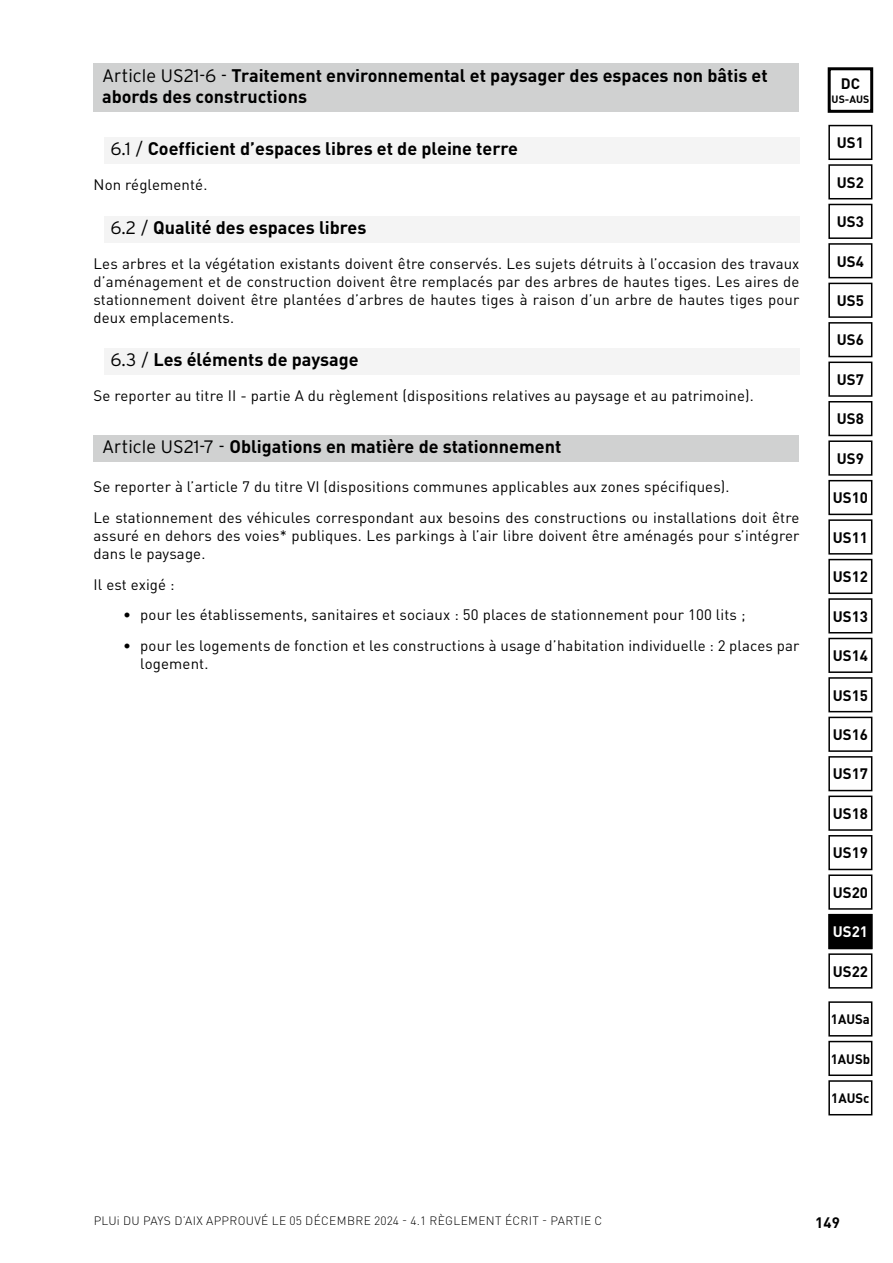
<style>
.page{position:relative;width:893px;height:1263px;background:#fff}
.page>*{position:absolute;margin:0;border:0;box-sizing:border-box;transform-origin:0 0}
.t1{font:700 18px/21.6px "DIN Pro";color:#000}
.t2{font:15px/18px "DIN Pro";letter-spacing:.01em;color:#000;text-align:justify}
.t3{font:700 15px "DIN Pro";color:#000}
.t4{font:700 15px "DIN Pro";color:#fff}
.t5{font:700 13.5px "DIN Pro";color:#000}
.t6{font:300 12px "DIN Pro";letter-spacing:.03em;color:#000}
.t7{font:700 10.5px "DIN Pro";color:#000}
.s1{font-family:"Interstate";font-weight:300}
</style>
<div class="page">
<div style="left:828px;top:67px;width:45px;height:46px;border:3px solid #000"></div>
<div style="left:828px;top:125px;width:44px;height:35px;border:2px solid #000"></div>
<div style="left:828px;top:164px;width:44px;height:35px;border:2px solid #000"></div>
<div style="left:828px;top:204px;width:44px;height:35px;border:2px solid #000"></div>
<div style="left:828px;top:243px;width:44px;height:35px;border:2px solid #000"></div>
<div style="left:828px;top:283px;width:44px;height:35px;border:2px solid #000"></div>
<div style="left:828px;top:362px;width:44px;height:35px;border:2px solid #000"></div>
<div style="left:828px;top:401px;width:44px;height:35px;border:2px solid #000"></div>
<div style="left:828px;top:480px;width:44px;height:35px;border:2px solid #000"></div>
<div style="left:828px;top:519px;width:44px;height:36px;border:2px solid #000"></div>
<div style="left:828px;top:559px;width:44px;height:35px;border:2px solid #000"></div>
<div style="left:828px;top:677px;width:44px;height:35px;border:2px solid #000"></div>
<div style="left:828px;top:717px;width:44px;height:35px;border:2px solid #000"></div>
<div style="left:828px;top:756px;width:44px;height:35px;border:2px solid #000"></div>
<div style="left:828px;top:598px;width:44px;height:35px;border:2px solid #000"></div>
<div style="left:828px;top:638px;width:44px;height:35px;border:2px solid #000"></div>
<div style="left:828px;top:322px;width:44px;height:35px;border:2px solid #000"></div>
<div style="left:828px;top:440px;width:44px;height:36px;border:2px solid #000"></div>
<div style="left:828px;top:835px;width:44px;height:35px;border:2px solid #000"></div>
<div style="left:828px;top:874px;width:44px;height:36px;border:2px solid #000"></div>
<div style="left:828px;top:795px;width:44px;height:36px;border:2px solid #000"></div>
<div style="left:828px;top:1001px;width:44px;height:35px;border:2px solid #000"></div>
<div style="left:828px;top:1041px;width:44px;height:35px;border:2px solid #000"></div>
<div style="left:828px;top:1080px;width:44px;height:35px;border:2px solid #000"></div>
<div style="left:828px;top:953px;width:44px;height:35px;border:2px solid #000"></div>
<div style="left:829px;top:915px;width:43px;height:33px;background:#000"></div>
<div style="left:828px;top:914px;width:44px;height:35px;border:2px solid #000"></div>
<div style="left:94px;top:64px;width:705px;height:48px;background:#d0d1d1"></div>
<div style="left:104px;top:137px;width:695px;height:27px;background:#f4f4f4"></div>
<div style="left:104px;top:216px;width:695px;height:26px;background:#f4f4f4"></div>
<div style="left:104px;top:348px;width:695px;height:27px;background:#f4f4f4"></div>
<div style="left:94px;top:435px;width:705px;height:26px;background:#d0d1d1"></div>
<p class="t1" style="left:102px;top:63px;width:667px"><span class="s1">Article US21-6 -</span> Traitement environnemental et paysager des espaces non bâtis et abords des constructions</p>
<p class="t1" style="left:111px;top:137px;width:409px"><span class="s1">6.1 /</span> Coefficient d’espaces libres et de pleine terre</p>
<p class="t2" style="left:94px;top:175px;width:115px">Non réglementé.</p>
<p class="t1" style="left:111px;top:215px;width:257px"><span class="s1">6.2 /</span> Qualité des espaces libres</p>
<p class="t2" style="left:94px;top:253px;width:707px">Les arbres et la végétation existants doivent être conservés. Les sujets détruits à l’occasion des travaux d’aménagement et de construction doivent être remplacés par des arbres de hautes tiges. Les aires de stationnement doivent être plantées d’arbres de hautes tiges à raison d’un arbre de hautes tiges pour deux emplacements.</p>
<p class="t1" style="left:111px;top:348px;width:250px"><span class="s1">6.3 /</span> Les éléments de paysage</p>
<p class="t2" style="left:94px;top:386px;width:662px">Se reporter au titre II - partie A du règlement (dispositions relatives au paysage et au patrimoine).</p>
<p class="t1" style="left:102px;top:434px;width:461px"><span class="s1">Article US21-7 -</span> Obligations en matière de stationnement</p>
<p class="t2" style="left:94px;top:476px;width:638px">Se reporter à l’article 7 du titre VI (dispositions communes applicables aux zones spécifiques).</p>
<p class="t2" style="left:94px;top:507px;width:707px">Le stationnement des véhicules correspondant aux besoins des constructions ou installations doit être assuré en dehors des voies* publiques. Les parkings à l’air libre doivent être aménagés pour s’intégrer dans le paysage.</p>
<p class="t2" style="left:94px;top:574px;width:83px">Il est exigé :</p>
<p class="t2" style="left:123px;top:604px;width:624px">• pour les établissements, sanitaires et sociaux : 50 places de stationnement pour 100 lits ;</p>
<p class="t2" style="left:140px;top:635px;width:661px;text-indent:-17px">• pour les logements de fonction et les constructions à usage d’habitation individuelle : 2 places par logement.</p>
<p class="t3" style="left:841px;top:72px;width:21px">DC</p>
<p class="t7" style="left:832px;top:91px;width:39px">US-AUS</p>
<p class="t3" style="left:837px;top:131px;width:29px">US1</p>
<p class="t3" style="left:837px;top:170px;width:29px">US2</p>
<p class="t3" style="left:837px;top:210px;width:29px">US3</p>
<p class="t3" style="left:837px;top:249px;width:29px">US4</p>
<p class="t3" style="left:837px;top:289px;width:29px">US5</p>
<p class="t3" style="left:837px;top:328px;width:29px">US6</p>
<p class="t3" style="left:837px;top:368px;width:29px">US7</p>
<p class="t3" style="left:837px;top:407px;width:29px">US8</p>
<p class="t3" style="left:837px;top:447px;width:29px">US9</p>
<p class="t3" style="left:833px;top:486px;width:37px">US10</p>
<p class="t3" style="left:833px;top:526px;width:37px">US11</p>
<p class="t3" style="left:833px;top:565px;width:37px">US12</p>
<p class="t3" style="left:833px;top:604px;width:37px">US13</p>
<p class="t3" style="left:833px;top:644px;width:37px">US14</p>
<p class="t3" style="left:833px;top:683px;width:37px">US15</p>
<p class="t3" style="left:833px;top:723px;width:37px">US16</p>
<p class="t3" style="left:833px;top:762px;width:37px">US17</p>
<p class="t3" style="left:833px;top:802px;width:37px">US18</p>
<p class="t3" style="left:833px;top:841px;width:37px">US19</p>
<p class="t3" style="left:833px;top:881px;width:37px">US20</p>
<p class="t4" style="left:833px;top:920px;width:37px">US21</p>
<p class="t3" style="left:833px;top:959px;width:37px">US22</p>
<p class="t5" style="left:831px;top:1009px;width:40px">1AUSa</p>
<p class="t5" style="left:831px;top:1048px;width:41px">1AUSb</p>
<p class="t5" style="left:831px;top:1087px;width:40px">1AUSc</p>
<p class="t6" style="left:94px;top:1211px;width:510px">PLUi DU PAYS D’AIX APPROUVÉ LE 05 DÉCEMBRE 2024 - 4.1 RÈGLEMENT ÉCRIT - PARTIE C</p>
<p class="t3" style="left:815px;top:1210px;width:26px">149</p>
</div>
